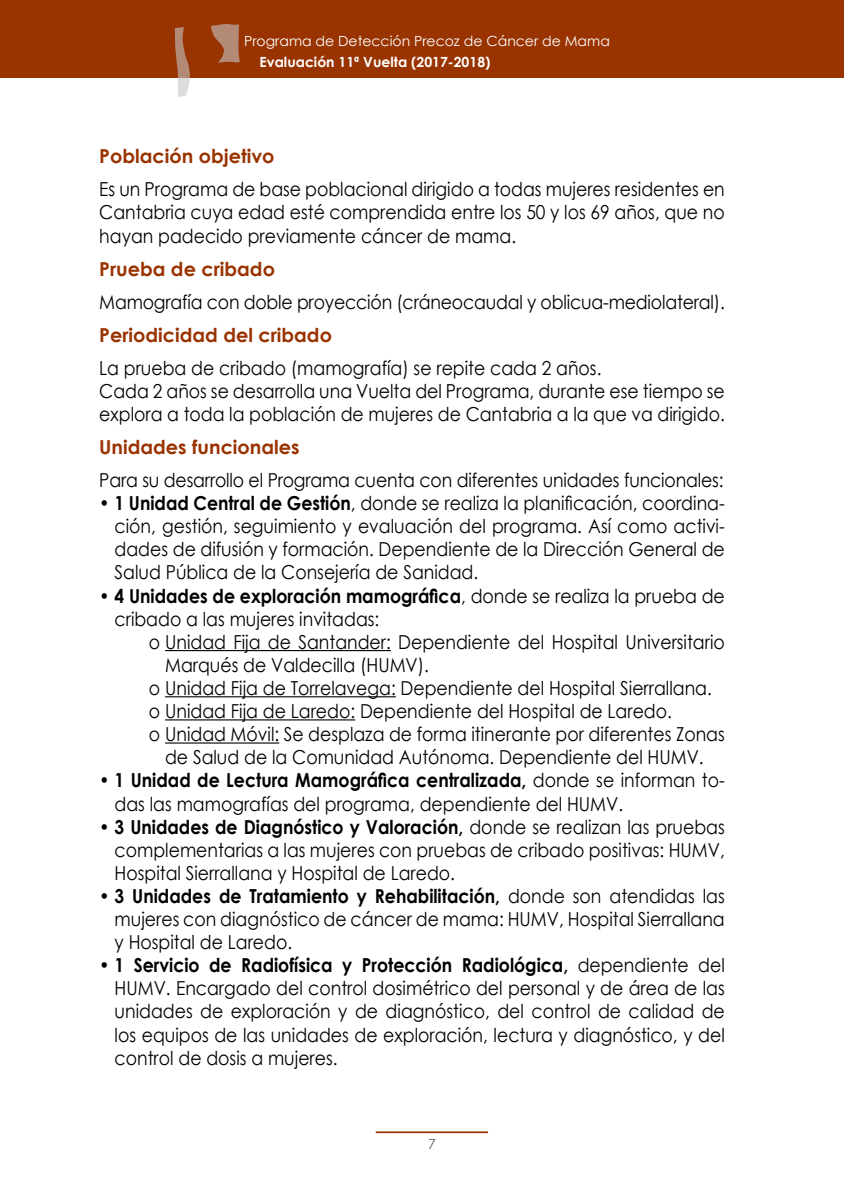
<style>
.page{position:relative;width:844px;height:1191px;background:#fff}
.page>*{position:absolute;margin:0;border:0;box-sizing:border-box;transform-origin:0 0}
.t1{font:19.25px/23.1px "Century Gothic";color:#000;text-align:justify;scale:.9 1}
.t2{font:700 19.25px "Century Gothic";color:#930}
.t3{font:14px "Century Gothic";color:#fff}
.t4{font:700 14px "Century Gothic";color:#fff}
.t5{font:14px "Century Gothic";color:#5f6062}
.s1{font-weight:700}
</style>
<div class="page">
<div style="left:0;top:0;width:843px;height:78px;background:#930"></div>
<hr style="left:375px;top:1131px;width:113px;height:2px;background:#930">
<svg style="left:175px;top:27px;width:15px;height:70px"></svg>
<svg style="left:211px;top:24px;width:29px;height:39px"></svg>
<hr style="left:165px;top:650px;width:226px;height:1px;background:#000">
<hr style="left:165px;top:696px;width:231px;height:1px;background:#000">
<hr style="left:165px;top:719px;width:190px;height:1px;background:#000">
<hr style="left:165px;top:742px;width:114px;height:1px;background:#000">
<p class="t3" style="left:244px;top:32px;width:367px">Programa de Detección Precoz de Cáncer de Mama</p>
<p class="t4" style="left:259px;top:52px;width:232px">Evaluación 11ª Vuelta (2017-2018)</p>
<p class="t2" style="left:99px;top:142px;width:177px">Población objetivo</p>
<p class="t1" style="left:99px;top:177px;width:696px">Es un Programa de base poblacional dirigido a todas mujeres residentes en Cantabria cuya edad esté comprendida entre los 50 y los 69 años, que no hayan padecido previamente cáncer de mama.</p>
<p class="t2" style="left:99px;top:254px;width:177px">Prueba de cribado</p>
<p class="t1" style="left:99px;top:290px;width:696px">Mamografía con doble proyección (cráneocaudal y oblicua-mediolateral).</p>
<p class="t2" style="left:99px;top:320px;width:234px">Periodicidad del cribado</p>
<p class="t1" style="left:99px;top:356px;width:696px;text-align:left">La prueba de cribado (mamografía) se repite cada 2 años.<br>Cada 2 años se desarrolla una Vuelta del Programa, durante ese tiempo se explora a toda la población de mujeres de Cantabria a la que va dirigido.</p>
<p class="t2" style="left:99px;top:432px;width:202px">Unidades funcionales</p>
<p class="t1" style="left:99px;top:468px;width:694px">Para su desarrollo el Programa cuenta con diferentes unidades funcionales:</p>
<p class="t1" style="left:115px;top:491px;width:679px;text-indent:-15px">• <span class="s1">1 Unidad Central de Gestión</span>, donde se realiza la planificación, coordina&shy;ción, gestión, seguimiento y evaluación del programa. Así como activi&shy;dades de difusión y formación. Dependiente de la Dirección General de Salud Pública de la Consejería de Sanidad.</p>
<p class="t1" style="left:115px;top:584px;width:679px;text-indent:-15px">• <span class="s1">4 Unidades de exploración mamográfica</span>, donde se realiza la prueba de cribado a las mujeres invitadas:</p>
<p class="t1" style="left:149px;top:630px;width:641px">o Unidad Fija de Santander: Dependiente del Hospital Universitario</p>
<p class="t1" style="left:165px;top:653px;width:295px">Marqués de Valdecilla (HUMV).</p>
<p class="t1" style="left:149px;top:676px;width:627px">o Unidad Fija de Torrelavega: Dependiente del Hospital Sierrallana.</p>
<p class="t1" style="left:149px;top:699px;width:582px">o Unidad Fija de Laredo: Dependiente del Hospital de Laredo.</p>
<p class="t1" style="left:149px;top:722px;width:641px">o Unidad Móvil: Se desplaza de forma itinerante por diferentes Zonas</p>
<p class="t1" style="left:165px;top:745px;width:600px">de Salud de la Comunidad Autónoma. Dependiente del HUMV.</p>
<p class="t1" style="left:115px;top:768px;width:679px;text-indent:-15px">• <span class="s1">1 Unidad de Lectura Mamográfica centralizada,</span> donde se informan to&shy;das las mamografías del programa, dependiente del HUMV.</p>
<p class="t1" style="left:115px;top:815px;width:679px;text-indent:-15px">• <span class="s1">3 Unidades de Diagnóstico y Valoración,</span> donde se realizan las pruebas complementarias a las mujeres con pruebas de cribado positivas: HUMV, Hospital Sierrallana y Hospital de Laredo.</p>
<p class="t1" style="left:115px;top:884px;width:679px;text-indent:-15px">• <span class="s1">3 Unidades de Tratamiento y Rehabilitación,</span> donde son atendidas las mujeres con diagnóstico de cáncer de mama: HUMV, Hospital Sierrallana y Hospital de Laredo.</p>
<p class="t1" style="left:115px;top:953px;width:679px;text-indent:-15px">• <span class="s1">1 Servicio de Radiofísica y Protección Radiológica,</span> dependiente del HUMV. Encargado del control dosimétrico del personal y de área de las unidades de exploración y de diagnóstico, del control de calidad de los equipos de las unidades de exploración, lectura y diagnóstico, y del control de dosis a mujeres.</p>
<p class="t5" style="left:428px;top:1133px;width:9px">7</p>
</div>
